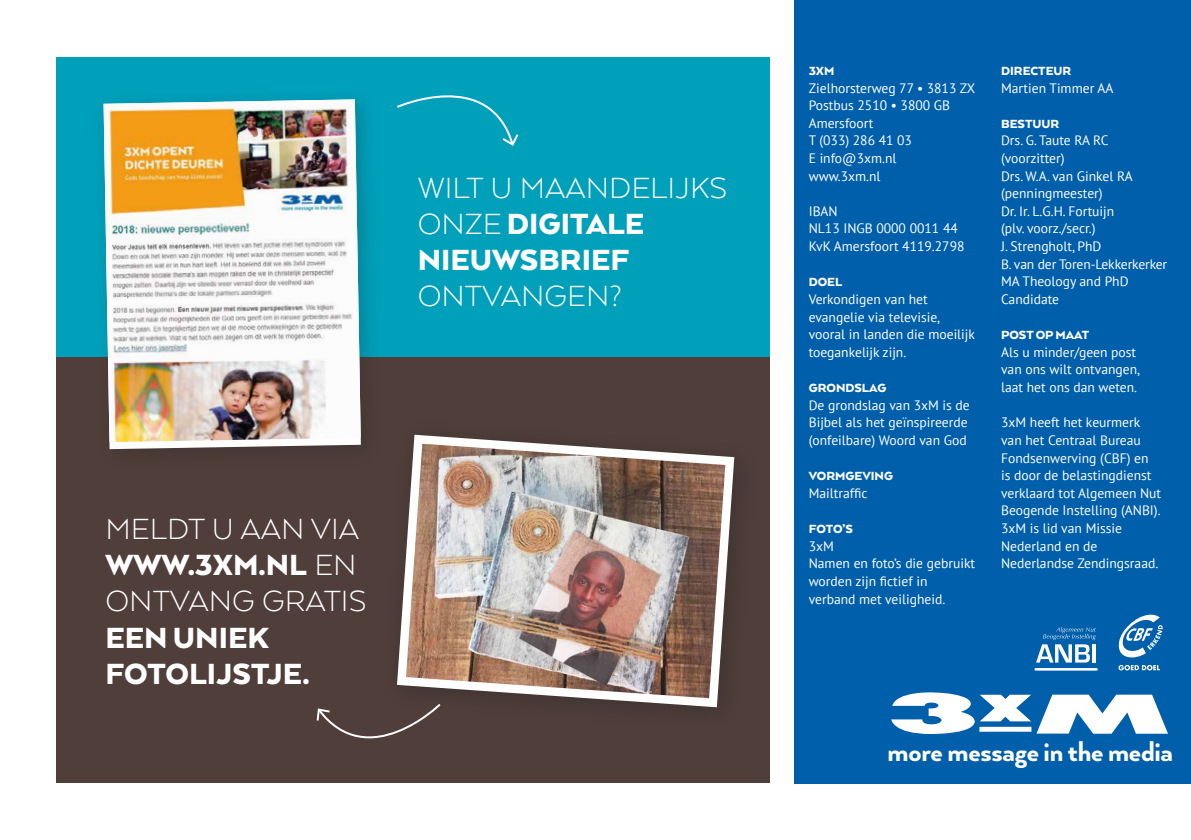
<style>
.page{position:relative;width:1191px;height:840px;background:#fff}
.page>*{position:absolute;margin:0;border:0;box-sizing:border-box;transform-origin:0 0}
.t1{font:300 33.6px/36px "Arquitecta";color:#fff}
.t2{font:900 33.6px/36px "Arquitecta";color:#fff}
.t3{font:800 29.6px "Arquitecta";letter-spacing:-.01em;color:#fff}
.t4{font:13.6px/17.6px "PT Sans";color:#fff}
.t5{font:900 13.6px "Arquitecta";color:#fff}
.s1{font-weight:900}
</style>
<div class="page">
<div style="left:794px;top:0;width:397px;height:782px;background:#005faa"></div>
<svg style="left:891px;top:692px;width:277px;height:41px"></svg>
<svg style="left:1036px;top:627px;width:59px;height:35px"></svg>
<hr style="left:1034px;top:667px;width:63px;height:3px;background:#fff">
<div style="left:57px;top:57px;width:713px;height:385px;background:#009fba"></div>
<div style="left:57px;top:357px;width:713px;height:425px;background:#4f3e3a"></div>
<svg style="left:1118px;top:614px;width:44px;height:56px"></svg>
<img style="left:397px;top:434px;width:338px;height:274px">
<div style="left:93px;top:88px;width:289px;height:382px;background:#1d1d1b;opacity:.22"></div>
<svg style="left:104px;top:442px;width:257px;height:7px;fill:#fff"></svg>
<img style="left:104px;top:99px;width:257px;height:343px">
<svg style="left:316px;top:702px;width:126px;height:37px"></svg>
<svg style="left:397px;top:95px;width:122px;height:51px"></svg>
<h1 class="t1" style="left:418px;top:168px;width:311px">WILT U MAANDELIJKS<br>ONZE <span class="s1">DIGITALE<br>NIEUWSBRIEF</span></h1>
<h1 class="t1" style="left:418px;top:276px;width:206px">ONTVANGEN?</h1>
<h1 class="t1" style="left:105px;top:510px;width:262px">MELDT U AAN VIA<br><span class="s1">WWW.3XM.NL</span> EN<br>ONTVANG GRATIS</h1>
<h1 class="t2" style="left:105px;top:618px;width:206px">EEN UNIEK<br>FOTOLIJSTJE.</h1>
<p class="t5" style="left:808px;top:62px;width:27px">3XM</p>
<p class="t4" style="left:808px;top:79px;width:168px">Zielhorsterweg 77 • 3813 ZX<br>Postbus 2510 • 3800 GB<br>Amersfoort<br>T (033) 286 41 03<br>E info@3xm.nl<br>www.3xm.nl</p>
<p class="t4" style="left:808px;top:202px;width:157px">IBAN<br>NL13 INGB 0000 0011 44<br>KvK Amersfoort 4119.2798</p>
<p class="t5" style="left:808px;top:273px;width:35px">DOEL</p>
<p class="t4" style="left:808px;top:290px;width:168px">Verkondigen van het evangelie via televisie, vooral in landen die moeilijk toegankelijk zijn.</p>
<p class="t5" style="left:808px;top:379px;width:79px">GRONDSLAG</p>
<p class="t4" style="left:808px;top:395px;width:162px">De grondslag van 3xM is de<br>Bijbel als het geïnspireerde (onfeilbare) Woord van God</p>
<p class="t5" style="left:808px;top:467px;width:86px">VORMGEVING</p>
<p class="t4" style="left:808px;top:483px;width:60px">Mailtraffic</p>
<p class="t5" style="left:808px;top:520px;width:46px">FOTO’S</p>
<p class="t4" style="left:808px;top:536px;width:168px">3xM<br>Namen en foto’s die gebruikt worden zijn fictief in verband met veiligheid.</p>
<p class="t5" style="left:1001px;top:62px;width:72px">DIRECTEUR</p>
<p class="t4" style="left:1001px;top:79px;width:114px">Martien Timmer AA</p>
<p class="t5" style="left:1001px;top:115px;width:60px">BESTUUR</p>
<p class="t4" style="left:1001px;top:131px;width:168px">Drs. G. Taute RA RC (voorzitter)<br>Drs. W.A. van Ginkel RA (penningmeester)<br>Dr. Ir. L.G.H. Fortuijn<br>(plv. voorz./secr.)<br>J. Strengholt, PhD<br>B. van der Toren-Lekkerkerker<br>MA Theology and PhD<br>Candidate</p>
<p class="t5" style="left:1001px;top:326px;width:90px">POST OP MAAT</p>
<p class="t4" style="left:1001px;top:343px;width:140px">Als u minder/geen post van ons wilt ontvangen, laat het ons dan weten.</p>
<p class="t4" style="left:1001px;top:413px;width:162px">3xM heeft het keurmerk van het Centraal Bureau<br>Fondsenwerving (CBF) en is door de belastingdienst verklaard tot Algemeen Nut<br>Beogende Instelling (ANBI).<br>3xM is lid van Missie<br>Nederland en de<br>Nederlandse Zendingsraad.</p>
<h2 class="t3" style="left:887px;top:732px;width:287px">more message in the media</h2>
</div>
